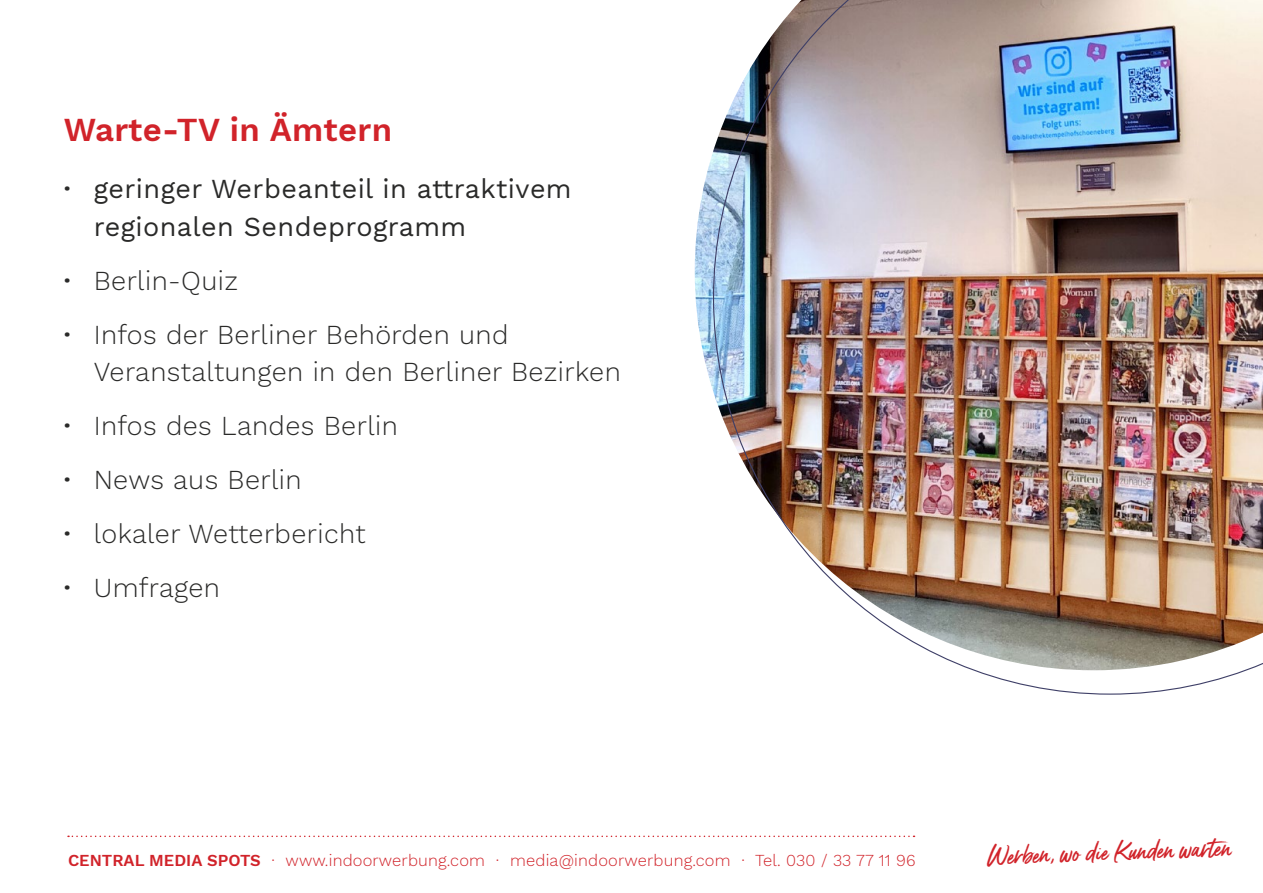
<style>
.page{position:relative;width:1263px;height:893px;background:#fff}
.page>*{position:absolute;margin:0;border:0;box-sizing:border-box;transform-origin:0 0}
.t1{font:600 33px "Work Sans";letter-spacing:.01em;color:#d1232a}
.t2{font:300 27px/37.5px "Work Sans";letter-spacing:.015em;color:#2a2a29}
.t3{font:27px/37.5px "Work Sans";letter-spacing:.015em;color:#2a2a29}
.t4{font:25.5px "Gotcha";color:#d1232a}
.t5{font:300 16.5px "Work Sans";letter-spacing:.01em;color:#d1232a}
.s1{font-weight:600}
</style>
<div class="page">
<img style="left:695px;top:153px;width:18px;height:237px">
<svg style="left:68px;top:836px;width:846px;height:1px"></svg>
<img style="left:713px;top:0;width:550px;height:695px">
<p class="t1" style="left:64px;top:105px;width:330px">Warte-TV in Ämtern</p>
<p class="t3" style="left:94px;top:169px;width:479px;text-indent:-30px"><span class="s1">·</span> geringer Werbeanteil in attraktivem regionalen Sendeprogramm</p>
<p class="t2" style="left:64px;top:261px;width:176px"><span class="s1">·</span> Berlin-Quiz</p>
<p class="t2" style="left:94px;top:315px;width:529px;text-indent:-30px"><span class="s1">·</span> Infos der Berliner Behörden und<br>Veranstaltungen in den Berliner Bezirken</p>
<p class="t2" style="left:64px;top:406px;width:336px"><span class="s1">·</span> Infos des Landes Berlin</p>
<p class="t2" style="left:64px;top:460px;width:239px"><span class="s1">·</span> News aus Berlin</p>
<p class="t2" style="left:64px;top:514px;width:303px"><span class="s1">·</span> lokaler Wetterbericht</p>
<p class="t2" style="left:64px;top:568px;width:158px"><span class="s1">·</span> Umfragen</p>
<p class="t5" style="left:68px;top:848px;width:849px"><span class="s1">CENTRAL MEDIA SPOTS</span> · www.indoorwerbung.com · media@indoorwerbung.com · Tel. 030 / 33 77 11 96</p>
<p class="t4" style="left:986px;top:839px;width:245px;rotate:-2deg">Werben, wo die Kunden warten</p>
</div>
